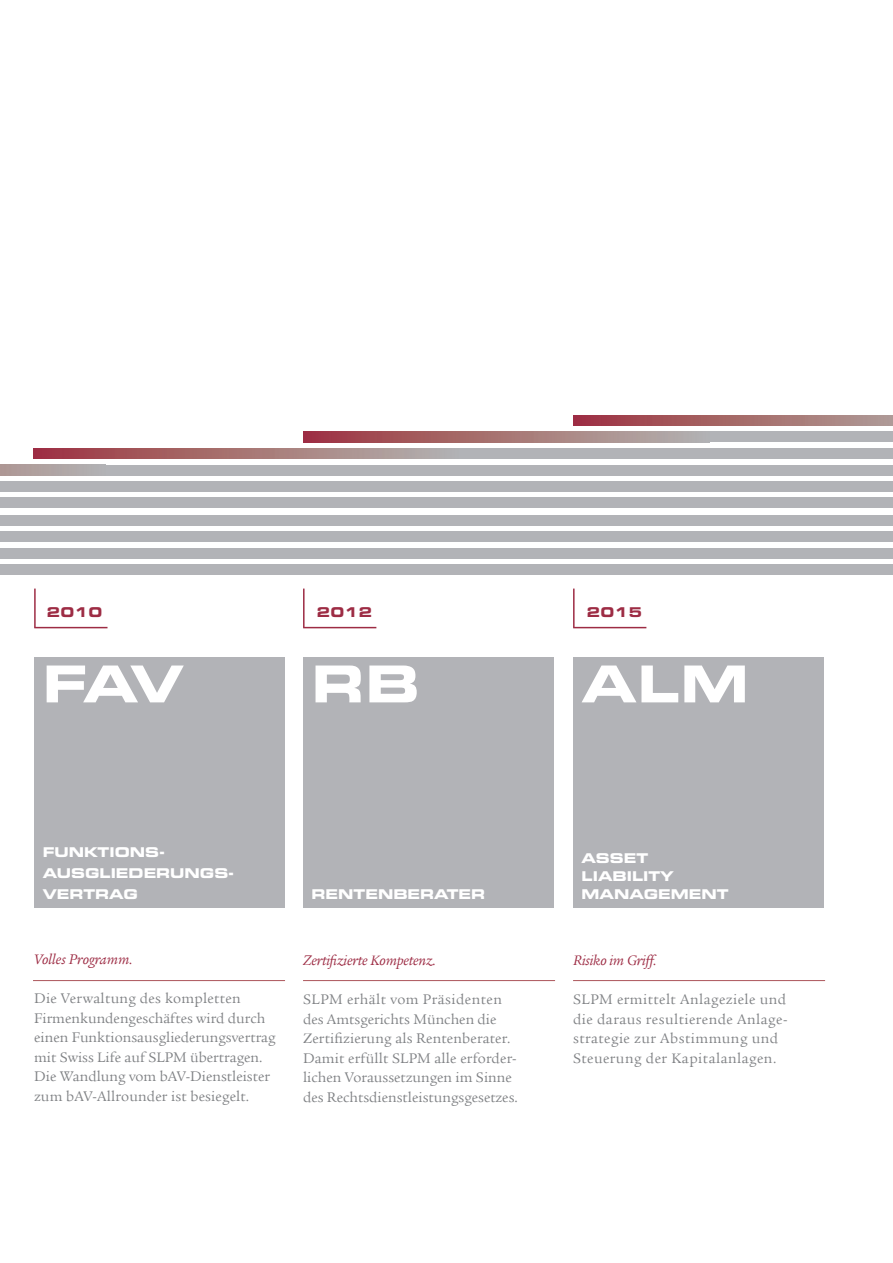
<style>
.page{position:relative;width:893px;height:1263px;background:#fff}
.page>*{position:absolute;margin:0;border:0;box-sizing:border-box;transform-origin:0 0}
.t1{font:51px "Eurostile LT Std Bold Ex 2";letter-spacing:.02em;color:#fff}
.t2{font:15px/19.5px "Legacy Serif LT";letter-spacing:.01em;color:#808285}
.t3{font:15px/19.5px "Legacy Serif LT";letter-spacing:.03em;color:#808285}
.t4{font:italic 15px "Legacy Serif LT";letter-spacing:-.01em;color:#9d2c44}
.t5{font:13.5px/21px "Eurostile LT Std Bold Ex 2";color:#fff}
.t6{font:13.5px "Eurostile LT Std Bold Ex 2";letter-spacing:.05em;color:#9d2c44}
</style>
<div class="page">
<hr style="left:33px;top:980px;width:252px;height:1px;background:#ac555b">
<hr style="left:34px;top:588px;width:2px;height:40px;background:#9d2c44">
<hr style="left:34px;top:627px;width:73px;height:1px;background:#9d2c44">
<div style="left:34px;top:657px;width:251px;height:251px;background:#b2b3b7"></div>
<hr style="left:573px;top:980px;width:252px;height:1px;background:#ac555b">
<hr style="left:573px;top:588px;width:2px;height:40px;background:#9d2c44">
<hr style="left:573px;top:627px;width:73px;height:1px;background:#9d2c44">
<div style="left:573px;top:657px;width:251px;height:251px;background:#b2b3b7"></div>
<div style="left:0;top:564px;width:893px;height:11px;background:#b2b3b7"></div>
<div style="left:0;top:515px;width:893px;height:10px;background:#b2b3b7"></div>
<div style="left:0;top:497px;width:893px;height:11px;background:#b2b3b7"></div>
<div style="left:0;top:481px;width:893px;height:11px;background:#b2b3b7"></div>
<div style="left:55px;top:465px;width:838px;height:10px;background:#b2b3b7"></div>
<svg style="left:0;top:465px;width:79px;height:10px"></svg>
<div style="left:408px;top:448px;width:485px;height:11px;background:#b2b3b7"></div>
<div style="left:708px;top:432px;width:185px;height:10px;background:#b2b3b7"></div>
<svg style="left:33px;top:448px;width:399px;height:11px;background:#a77072"></svg>
<svg style="left:303px;top:432px;width:405px;height:10px;background:#a77476"></svg>
<svg style="left:573px;top:415px;width:320px;height:11px;background:#a56769"></svg>
<div style="left:0;top:531px;width:893px;height:11px;background:#b2b3b7"></div>
<div style="left:0;top:548px;width:893px;height:10px;background:#b2b3b7"></div>
<hr style="left:303px;top:980px;width:252px;height:1px;background:#ac555b">
<hr style="left:303px;top:588px;width:2px;height:40px;background:#9d2c44">
<hr style="left:303px;top:627px;width:73px;height:1px;background:#9d2c44">
<div style="left:303px;top:657px;width:251px;height:251px;background:#b2b3b7"></div>
<p class="t6" style="left:47px;top:602px;width:57px">2010</p>
<h1 class="t1" style="left:43px;top:648px;width:142px">FAV</h1>
<p class="t6" style="left:317px;top:602px;width:57px">2012</p>
<h1 class="t1" style="left:312px;top:648px;width:109px">RB</h1>
<p class="t6" style="left:587px;top:602px;width:57px">2015</p>
<h1 class="t1" style="left:582px;top:648px;width:169px">ALM</h1>
<p class="t5" style="left:43px;top:842px;width:191px">FUNKTIONS-<br>AUSGLIEDERUNGS-<br>VERTRAG</p>
<p class="t4" style="left:34px;top:951px;width:100px">Volles Programm.</p>
<p class="t2" style="left:34px;top:989px;width:243px">Die Verwaltung des kompletten Firmenkundengeschäftes wird durch einen Funktionsausgliederungsvertrag mit Swiss Life auf SLPM übertragen.<br>Die Wandlung vom bAV-Dienstleister zum bAV-Allrounder ist besiegelt.</p>
<p class="t5" style="left:312px;top:884px;width:175px">RENTENBERATER</p>
<p class="t4" style="left:303px;top:952px;width:134px">Zertifizierte Kompetenz.</p>
<p class="t2" style="left:303px;top:990px;width:216px">SLPM erhält vom Präsidenten des Amtsgerichts München die Zertifizierung als Rentenberater.<br>Damit erfüllt SLPM alle erforder&shy;lichen Voraussetzungen im Sinne des Rechtsdienstleistungsgesetzes.</p>
<p class="t5" style="left:582px;top:849px;width:149px;line-height:18px">ASSET<br>LIABILITY<br>MANAGEMENT</p>
<p class="t4" style="left:573px;top:952px;width:85px">Risiko im Griff.</p>
<p class="t3" style="left:573px;top:990px;width:216px">SLPM ermittelt Anlageziele und die daraus resultierende Anlage&shy;strategie zur Abstimmung und<br>Steuerung der Kapitalanlagen.</p>
</div>
